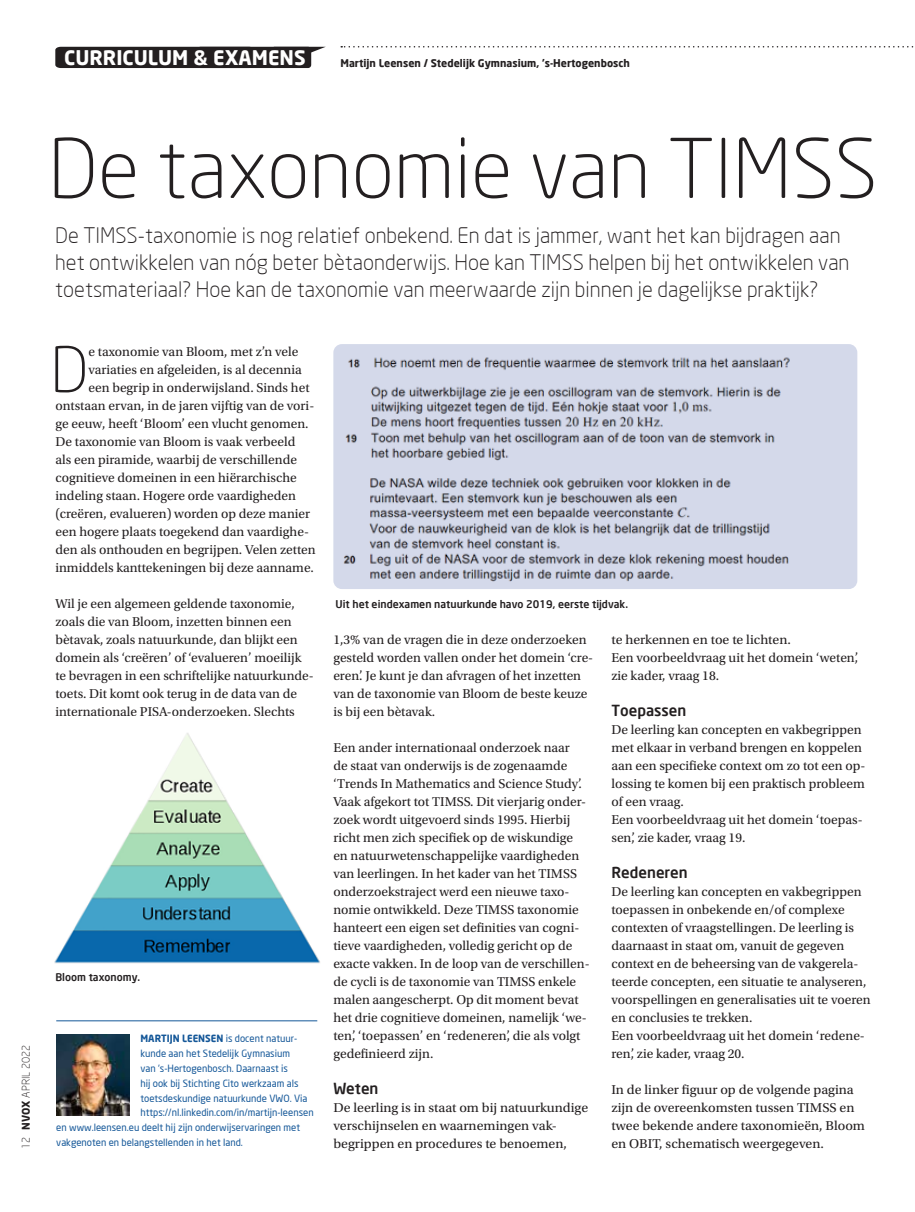
<style>
.page{position:relative;width:915px;height:1212px;background:#fff}
.page>*{position:absolute;margin:0;border:0;box-sizing:border-box;transform-origin:0 0}
.t1{font:300 81px "Neo Sans";color:#231f20}
.t2{font:300 61.95px "Neo Sans";color:#231f20}
.t3{font:300 21px/27px "Neo Sans";color:#231f20}
.t4{font:700 19.8px "Neo Sans";color:#fff}
.t5{font:500 15px "Neo Sans";color:#231f20}
.t6{font:13.5px/18px "Utopia Std";color:#231f20}
.t7{font:500 10.5px "Neo Sans";color:#231f20}
.t8{font:700 10.5px "Neo Sans";color:#231f20}
.t9{font:300 10.5px "Neo Sans";color:#231f20}
.t10{font:9.9px "Neo Sans";color:#145798}
.s1{font-weight:700}
</style>
<div class="page">
<svg style="left:341px;top:46px;width:573px;height:2px"></svg>
<svg style="left:310px;top:47px;width:15px;height:10px"></svg>
<div style="left:55px;top:47px;width:143px;height:21px;background:#231f20"></div>
<div style="left:197px;top:47px;width:114px;height:21px;background:#231f20;border-radius:3px"></div>
<hr style="left:56px;top:1020px;width:261px;height:1px;background:#145798">
<img style="left:57px;top:1034px;width:73px;height:81px">
<img style="left:54px;top:733px;width:266px;height:231px">
<div style="left:333px;top:344px;width:524px;height:245px;background:#d4d9ea;border-radius:9px"></div>
<img style="left:345px;top:386px;width:436px;height:75px">
<img style="left:348px;top:357px;width:442px;height:13px">
<img style="left:343px;top:478px;width:446px;height:104px">
<h3 class="t4" style="left:64px;top:45px;width:243px">CURRICULUM &amp; EXAMENS</h3>
<p class="t8" style="left:340px;top:57px;width:291px">Martijn Leensen / Stedelijk Gymnasium, ’s-Hertogenbosch</p>
<p class="t9" style="left:20px;top:1149px;width:105px;rotate:-90deg">12 <span class="s1">NVOX</span> APRIL 2022</p>
<h1 class="t1" style="left:48px;top:120px;width:830px">De taxonomie van TIMSS</h1>
<p class="t3" style="left:55px;top:222px;width:795px">De TIMSS-taxonomie is nog relatief onbekend. En dat is jammer, want het kan bijdragen aan het ontwikkelen van nóg beter bètaonderwijs. Hoe kan TIMSS helpen bij het ontwikkelen van toetsmateriaal? Hoe kan de taxonomie van meerwaarde zijn binnen je dagelijkse praktijk?</p>
<h2 class="t2" style="left:50px;top:332px;width:39px">D</h2>
<p class="t6" style="left:88px;top:343px;width:211px">e taxonomie van Bloom, met z’n vele</p>
<p class="t6" style="left:88px;top:361px;width:215px">variaties en afgeleiden, is al decennia</p>
<p class="t6" style="left:88px;top:379px;width:222px">een begrip in onderwijsland. Sinds het</p>
<p class="t6" style="left:55px;top:397px;width:260px">ontstaan ervan, in de jaren vijftig van de vori-</p>
<p class="t6" style="left:55px;top:415px;width:255px">ge eeuw, heeft ‘Bloom’ een vlucht genomen.</p>
<p class="t6" style="left:55px;top:433px;width:241px">De taxonomie van Bloom is vaak verbeeld</p>
<p class="t6" style="left:55px;top:451px;width:243px">als een piramide, waarbij de verschillende</p>
<p class="t6" style="left:55px;top:469px;width:243px">cognitieve domeinen in een hiërarchische</p>
<p class="t6" style="left:55px;top:487px;width:242px">indeling staan. Hogere orde vaardigheden</p>
<p class="t6" style="left:55px;top:505px;width:256px">(creëren, evalueren) worden op deze manier</p>
<p class="t6" style="left:55px;top:523px;width:255px">een hogere plaats toegekend dan vaardighe-</p>
<p class="t6" style="left:55px;top:541px;width:262px">den als onthouden en begrijpen. Velen zetten</p>
<p class="t6" style="left:55px;top:559px;width:260px">inmiddels kanttekeningen bij deze aanname.</p>
<p class="t6" style="left:55px;top:595px;width:260px">Wil je een algemeen geldende taxonomie, zoals die van Bloom, inzetten binnen een bètavak, zoals natuurkunde, dan blijkt een domein als ‘creëren’ of ‘evalueren’ moeilijk te bevragen in een schriftelijke natuurkunde&shy;toets. Dit komt ook terug in de data van de internationale PISA--onderzoeken. Slechts</p>
<p class="t7" style="left:55px;top:970px;width:86px">Bloom taxonomy.</p>
<p class="t10" style="left:140px;top:1033px;width:157px"><span class="s1">MARTIJN LEENSEN</span> is docent natuur-</p>
<p class="t10" style="left:140px;top:1047px;width:151px">kunde aan het Stedelijk Gymnasium</p>
<p class="t10" style="left:140px;top:1062px;width:149px">van ’s-Hertogenbosch. Daarnaast is</p>
<p class="t10" style="left:140px;top:1077px;width:159px">hij ook bij Stichting Cito werkzaam als</p>
<p class="t10" style="left:140px;top:1092px;width:168px">toetsdeskundige natuurkunde VWO. Via</p>
<p class="t10" style="left:140px;top:1106px;width:175px">https://nl.linkedin.com/in/martijn-leensen</p>
<p class="t10" style="left:56px;top:1121px;width:245px">en www.leensen.eu deelt hij zijn onderwijservaringen met</p>
<p class="t10" style="left:56px;top:1136px;width:188px">vakgenoten en belangstellenden in het land.</p>
<p class="t7" style="left:335px;top:597px;width:294px">Uit het eindexamen natuurkunde havo 2019, eerste tijdvak.</p>
<p class="t6" style="left:333px;top:631px;width:261px">1,3% van de vragen die in deze onderzoeken gesteld worden vallen onder het domein ‘cre&shy;ëren’. Je kunt je dan afvragen of het inzetten van de taxonomie van Bloom de beste keuze is bij een bètavak.</p>
<p class="t6" style="left:333px;top:739px;width:258px">Een ander internationaal onderzoek naar<br>de staat van onderwijs is de zogenaamde ‘Trends In Mathematics and Science Study’.<br>Vaak afgekort tot TIMSS. Dit vierjarig onder&shy;zoek wordt uitgevoerd sinds 1995. Hierbij richt men zich specifiek op de wiskundige en natuurwetenschappelijke vaardigheden van leerlingen. In het kader van het TIMSS onderzoekstraject werd een nieuwe taxo&shy;nomie ontwikkeld. Deze TIMSS taxonomie hanteert een eigen set definities van cogni&shy;tieve vaardigheden, volledig gericht op de exacte vakken. In de loop van de verschillen&shy;de cycli is de taxonomie van TIMSS enkele malen aangescherpt. Op dit moment bevat het drie cognitieve domeinen, namelijk ‘we&shy;ten’, ‘toepassen’ en ‘redeneren’, die als volgt gedefinieerd zijn.</p>
<p class="t5" style="left:333px;top:1079px;width:47px">Weten</p>
<p class="t6" style="left:333px;top:1099px;width:256px">De leerling is in staat om bij natuurkundige verschijnselen en waarnemingen vak&shy;begrippen en procedures te benoemen,</p>
<p class="t6" style="left:611px;top:631px;width:248px">te herkennen en toe te lichten.<br>Een voorbeeldvraag uit het domein ‘weten’, zie kader, vraag 18.</p>
<p class="t5" style="left:611px;top:701px;width:76px">Toepassen</p>
<p class="t6" style="left:611px;top:721px;width:255px">De leerling kan concepten en vakbegrippen met elkaar in verband brengen en koppelen aan een specifieke context om zo tot een op&shy;lossing te komen bij een praktisch probleem of een vraag.<br>Een voorbeeldvraag uit het domein ‘toepas&shy;sen’, zie kader, vraag 19.</p>
<p class="t5" style="left:611px;top:863px;width:78px">Redeneren</p>
<p class="t6" style="left:611px;top:883px;width:261px">De leerling kan concepten en vakbegrippen toepassen in onbekende en/of complexe contexten of vraagstellingen. De leerling is daarnaast in staat om, vanuit de gegeven context en de beheersing van de vakgerela&shy;teerde concepten, een situatie te analyseren, voorspellingen en generalisaties uit te voeren en conclusies te trekken.<br>Een voorbeeldvraag uit het domein ‘redene&shy;ren’, zie kader, vraag 20.</p>
<p class="t6" style="left:611px;top:1081px;width:255px">In de linker figuur op de volgende pagina zijn de overeenkomsten tussen TIMSS en twee bekende andere taxonomieën, Bloom en OBIT, schematisch weergegeven.</p>
</div>
